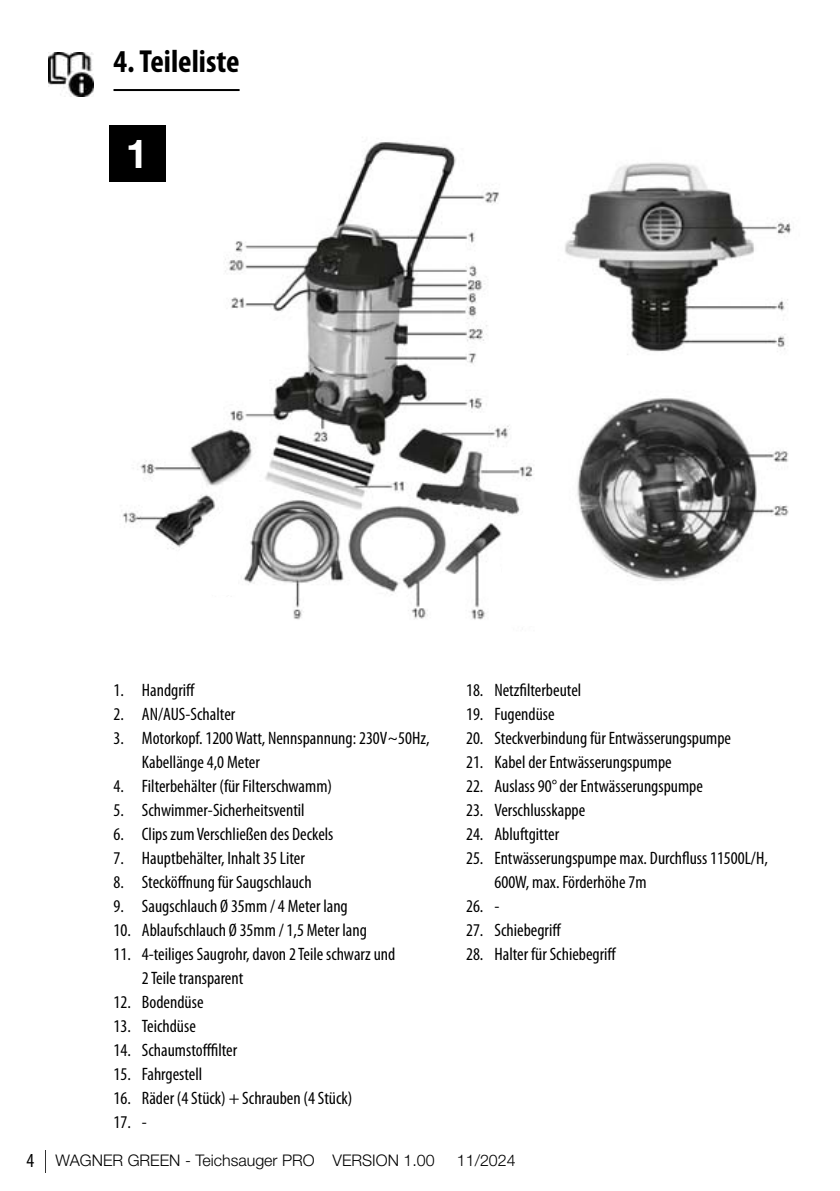
<style>
.page{position:relative;width:840px;height:1191px;background:#fff}
.page>*{position:absolute;margin:0;border:0;box-sizing:border-box;transform-origin:0 0}
.t1{font:700 40px "Helvetica Neue";color:#fff}
.t2{font:700 condensed 32px "Myriad Pro";color:#000}
.t3{font:condensed 18px/24px "Myriad Pro";color:#000}
.t4{font:300 16px "Helvetica Neue";color:#000}
.s1{font-family:"Myriad Pro";font-weight:400;font-stretch:condensed;font-size:20px}
</style>
<div class="page">
<svg style="left:45px;top:1150px;width:1px;height:23px"></svg>
<hr style="left:113px;top:89px;width:126px;height:2px;background:#000">
<img style="left:49px;top:53px;width:44px;height:44px">
<img style="left:122px;top:125px;width:670px;height:495px">
<div style="left:109px;top:125px;width:56px;height:57px;background:#000"></div>
<svg style="left:175px;top:509px;width:71px;height:87px"></svg>
<svg style="left:500px;top:511px;width:40px;height:109px"></svg>
<h2 class="t2" style="left:113px;top:41px;width:127px">4. Teileliste</h2>
<h1 class="t1" style="left:126px;top:129px;width:24px">1</h1>
<p class="t3" style="left:113px;top:678px;width:83px">1. Handgriff</p>
<p class="t3" style="left:113px;top:702px;width:123px">2. AN/AUS-Schalter</p>
<p class="t3" style="left:142px;top:726px;width:289px;text-indent:-28px">3. Motorkopf. 1200 Watt, Nennspannung: 230V~50Hz,<br>Kabellänge 4,0 Meter</p>
<p class="t3" style="left:113px;top:774px;width:220px">4. Filterbehälter (für Filterschwamm)</p>
<p class="t3" style="left:113px;top:798px;width:192px">5. Schwimmer-Sicherheitsventil</p>
<p class="t3" style="left:113px;top:822px;width:221px">6. Clips zum Verschließen des Deckels</p>
<p class="t3" style="left:113px;top:846px;width:193px">7. Hauptbehälter, Inhalt 35 Liter</p>
<p class="t3" style="left:113px;top:870px;width:199px">8. Stecköffnung für Saugschlauch</p>
<p class="t3" style="left:113px;top:894px;width:236px">9. Saugschlauch Ø 35mm / 4 Meter lang</p>
<p class="t3" style="left:113px;top:918px;width:255px">10. Ablaufschlauch Ø 35mm / 1,5 Meter lang</p>
<p class="t3" style="left:142px;top:942px;width:255px;text-indent:-28px">11. 4-teiliges Saugrohr, davon 2 Teile schwarz und<br>2 Teile transparent</p>
<p class="t3" style="left:113px;top:990px;width:91px">12. Bodendüse</p>
<p class="t3" style="left:113px;top:1014px;width:84px">13. Teichdüse</p>
<p class="t3" style="left:113px;top:1038px;width:125px">14. Schaumstofffilter</p>
<p class="t3" style="left:113px;top:1062px;width:90px">15. Fahrgestell</p>
<p class="t3" style="left:113px;top:1086px;width:240px">16. Räder (4 Stück) + Schrauben (4 Stück)</p>
<p class="t3" style="left:113px;top:1110px;width:35px">17. -</p>
<p class="t3" style="left:466px;top:678px;width:117px">18. Netzfilterbeutel</p>
<p class="t3" style="left:466px;top:702px;width:90px">19. Fugendüse</p>
<p class="t3" style="left:466px;top:726px;width:266px">20. Steckverbindung für Entwässerungspumpe</p>
<p class="t3" style="left:466px;top:750px;width:207px">21. Kabel der Entwässerungspumpe</p>
<p class="t3" style="left:466px;top:774px;width:238px">22. Auslass 90° der Entwässerungspumpe</p>
<p class="t3" style="left:466px;top:798px;width:121px">23. Verschlusskappe</p>
<p class="t3" style="left:466px;top:822px;width:95px">24. Abluftgitter</p>
<p class="t3" style="left:494px;top:846px;width:275px;text-indent:-28px">25. Entwässerungspumpe max. Durchfluss 11500L/H,<br>600W, max. Förderhöhe 7m</p>
<p class="t3" style="left:466px;top:894px;width:35px">26. -</p>
<p class="t3" style="left:466px;top:918px;width:97px">27. Schiebegriff</p>
<p class="t3" style="left:466px;top:942px;width:152px">28. Halter für Schiebegriff</p>
<p class="t4" style="left:27px;top:1150px;width:409px"><span class="s1">4</span> WAGNER GREEN - Teichsauger PRO VERSION 1.00</p>
<p class="t4" style="left:456px;top:1150px;width:60px">11/2024</p>
</div>
